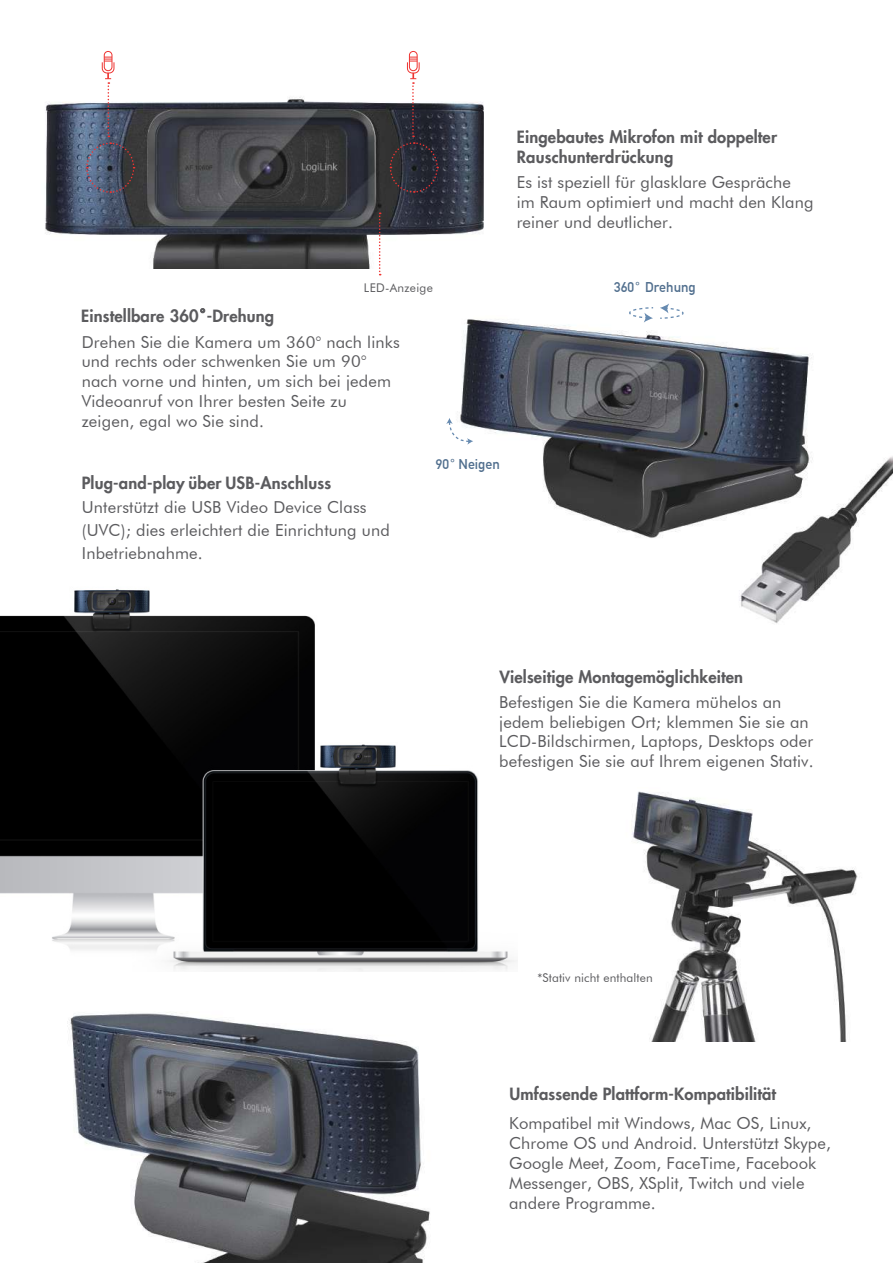
<style>
.page{position:relative;width:893px;height:1263px;background:#fff}
.page>*{position:absolute;margin:0;border:0;box-sizing:border-box;transform-origin:0 0}
.t1{font:16.5px/19.8px "Futura BT";letter-spacing:.01em;color:#5b5b5e}
.t2{font:800 16.5px/19.8px "Futura LT";letter-spacing:.01em;color:#5b5b5e}
.t3{font:700 13.8px "DIN Alternate";color:#516f8e}
.t4{font:12px "Futura BT";letter-spacing:.01em;color:#5b5b5e}
.s1{font-family:"Futura BT"}
.s2{font-style:inherit}
.s3{font-family:"Futura BT";font-weight:300}
</style>
<div class="page">
<img style="left:1px;top:589px;width:516px;height:383px">
<img style="left:453px;top:319px;width:440px;height:311px">
<img style="left:45px;top:97px;width:439px;height:172px">
<svg style="left:628px;top:303px;width:56px;height:20px"></svg>
<svg style="left:446px;top:418px;width:27px;height:27px"></svg>
<svg style="left:389px;top:51px;width:50px;height:143px"></svg>
<svg style="left:379px;top:212px;width:2px;height:63px"></svg>
<svg style="left:85px;top:51px;width:50px;height:143px"></svg>
<img style="left:632px;top:791px;width:226px;height:250px">
<img style="left:67px;top:1012px;width:363px;height:251px">
<p class="t2" style="left:517px;top:127px;width:262px">Eingebautes Mikrofon mit doppelter<br>Rauschunterdrückung</p>
<p class="t1" style="left:517px;top:172px;width:298px">Es ist speziell für glasklare Gespräche<br>im Raum optimiert und macht den Klang reiner und deutlicher.</p>
<p class="t4" style="left:364px;top:281px;width:70px">LED-Anzeige</p>
<p class="t2" style="left:81px;top:305px;width:195px">Einstellbare 360<span class="s1">˚</span>-Drehung</p>
<p class="t1" style="left:82px;top:332px;width:320px">Drehen Sie die Kamera um 360° nach links und rechts oder schwenken Sie um 90° nach vorne und hinten, um sich bei jedem Videoanruf von Ihrer besten Seite zu zeigen, egal wo Sie sind.</p>
<p class="t2" style="left:82px;top:473px;width:251px">Plug-and-play über USB-Anschluss</p>
<p class="t1" style="left:82px;top:495px;width:309px;line-height:23.1px">Unterstützt die USB Video Device Class (UVC); dies erleichtert die Einrichtung und<br>Inbetriebnahme.</p>
<p class="t3" style="left:436px;top:454px;width:66px"><span class="s2">90</span><span class="s3">˚</span> Neigen</p>
<p class="t3" style="left:614px;top:277px;width:83px"><span class="s2">360</span><span class="s3">˚</span> Drehung</p>
<p class="t2" style="left:499px;top:667px;width:245px">Vielseitige Montagemöglichkeiten</p>
<p class="t1" style="left:499px;top:692px;width:316px">Befestigen Sie die Kamera mühelos an jedem beliebigen Ort; klemmen Sie sie an LCD-Bildschirmen, Laptops, Desktops oder befestigen Sie sie auf Ihrem eigenen Stativ.</p>
<p class="t4" style="left:537px;top:970px;width:117px">*Stativ nicht enthalten</p>
<p class="t2" style="left:509px;top:1084px;width:268px">Umfassende Plattform-Kompatibilität</p>
<p class="t1" style="left:509px;top:1113px;width:323px">Kompatibel mit Windows, Mac OS, Linux, Chrome OS und Android. Unterstützt Skype, Google Meet, Zoom, FaceTime, Facebook Messenger, OBS, XSplit, Twitch und viele andere Programme.</p>
</div>
